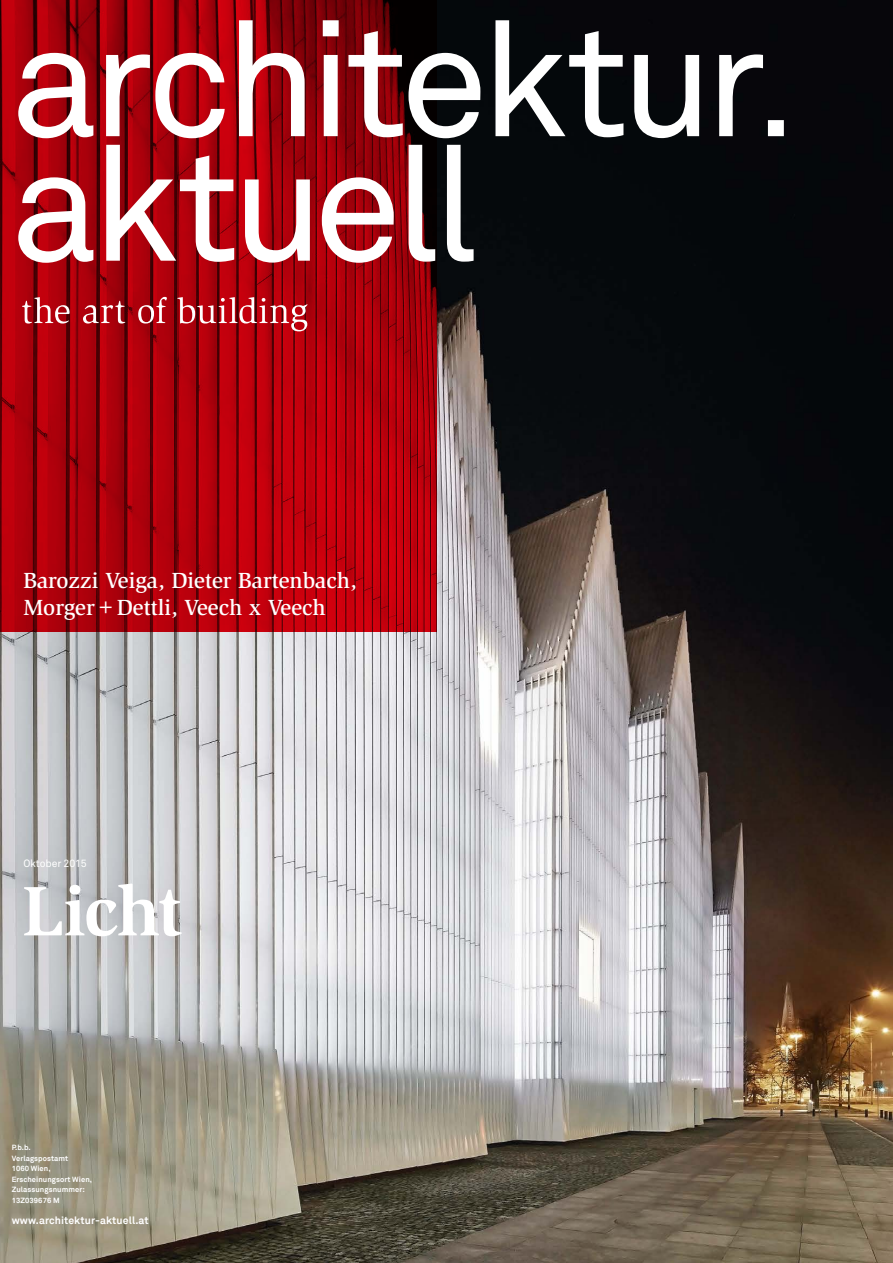
<style>
.page{position:relative;width:893px;height:1263px;background:#fff}
.page>*{position:absolute;margin:0;border:0;box-sizing:border-box;transform-origin:0 0}
.t1{font:700 72px "Slimbach Std";letter-spacing:-.03em;color:#fff}
.t2{font:500 22.5px/27px "Slimbach Std";color:#fff}
.t3{font:700 10.5px "Akkurat";letter-spacing:.01em;color:#fff}
.t4{font:10.5px "Akkurat Pro";letter-spacing:-.01em;color:#fff}
.t5{font:700 7.5px/10.5px "Akkurat";letter-spacing:.01em;color:#fff}
</style>
<div class="page">
<img style="left:0;top:0;width:893px;height:1263px">
<svg style="left:0;top:0;width:437px;height:631px;background:#a9000a"></svg>
<svg style="left:22px;top:297px;width:286px;height:34px;background:#b22c35"></svg>
<svg style="left:18px;top:145px;width:456px;height:118px"></svg>
<svg style="left:18px;top:20px;width:766px;height:118px"></svg>
<h2 class="t2" style="left:23px;top:567px;width:335px">Barozzi Veiga, Dieter Bartenbach,<br>Morger+Dettli, Veech x Veech</h2>
<h3 class="t4" style="left:23px;top:857px;width:65px">Oktober 2015</h3>
<h1 class="t1" style="left:22px;top:868px;width:162px">Licht</h1>
<p class="t5" style="left:12px;top:1142px;width:82px">P.b.b.<br>Verlagspostamt<br>1060 Wien,<br>Erscheinungsort Wien,<br>Zulassungsnummer:<br>13Z039676 M</p>
<h3 class="t3" style="left:12px;top:1213px;width:139px">www.architektur-aktuell.at</h3>
</div>
